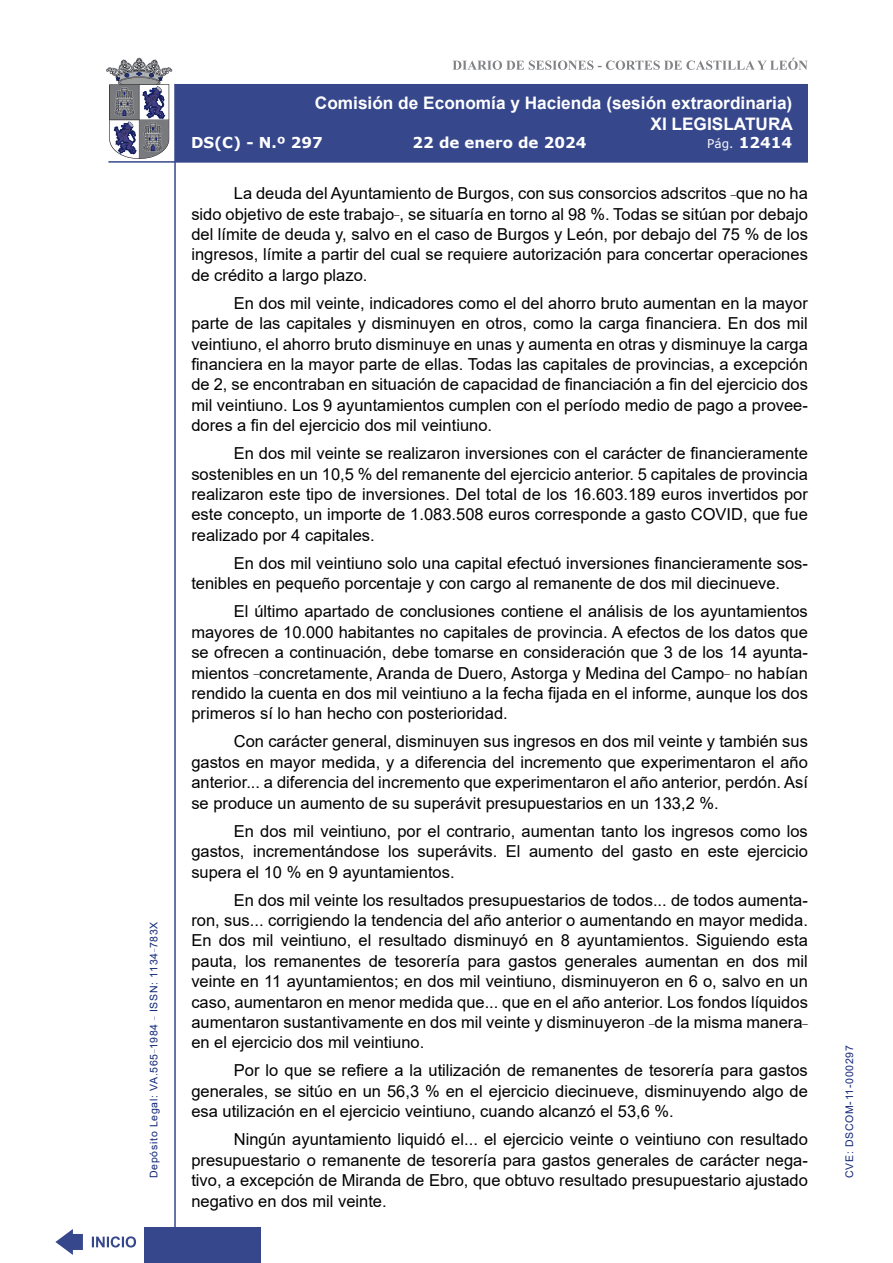
<style>
.page{position:relative;width:893px;height:1263px;background:#fff}
.page>*{position:absolute;margin:0;border:0;box-sizing:border-box;transform-origin:0 0}
.t1{font:700 17.25px/20.7px "Arial";color:#fff;text-align:right}
.t2{font:16.5px/20.4px "Arial";color:#000;text-align:justify}
.t3{font:700 15px "Verdana";color:#fff}
.t4{font:10.5px "Arial";letter-spacing:.065em;color:#122678}
.s1{font-weight:400;font-size:12px}
</style>
<div class="page">
<svg style="left:452px;top:58px;width:356px;height:12px"></svg>
<hr style="left:174px;top:84px;width:2px;height:1179px;background:#36478c">
<div style="left:144px;top:1227px;width:117px;height:36px;background:#36478c"></div>
<div style="left:175px;top:84px;width:633px;height:78px;background:#36478c"></div>
<hr style="left:108px;top:161px;width:700px;height:2px;background:#36478c">
<svg style="left:92px;top:1236px;width:44px;height:11px"></svg>
<svg style="left:55px;top:1229px;width:28px;height:26px"></svg>
<svg style="left:106px;top:58px;width:66px;height:101px"></svg>
<p class="t4" style="left:146px;top:1178px;width:258px;rotate:-90deg">Depósito Legal: VA.565<sup>_</sup>1984 <sup>_</sup> ISSN: 1134<sup>_</sup>783X</p>
<p class="t1" style="left:315px;top:93px;width:480px">Comisión de Economía y Hacienda (sesión extraordinaria)<br>XI LEGISLATURA</p>
<p class="t3" style="left:191px;top:132px;width:133px">DS(C) - N.º 297</p>
<p class="t3" style="left:413px;top:132px;width:175px">22 de enero de 2024</p>
<p class="t3" style="left:707px;top:132px;width:86px"><span class="s1">Pág.</span> 12414</p>
<p class="t2" style="left:191px;top:183px;width:618px;text-indent:43px">La deuda del Ayuntamiento de Burgos, con sus consorcios adscritos <sup>_</sup>que no ha sido objetivo de este trabajo<sup>_</sup>, se situaría en torno al 98 %. Todas se sitúan por debajo del límite de deuda y, salvo en el caso de Burgos y León, por debajo del 75 % de los ingresos, límite a partir del cual se requiere autorización para concertar operaciones de crédito a largo plazo.</p>
<p class="t2" style="left:191px;top:293px;width:618px;text-indent:43px">En dos mil veinte, indicadores como el del ahorro bruto aumentan en la mayor parte de las capitales y disminuyen en otros, como la carga financiera. En dos mil veintiuno, el ahorro bruto disminuye en unas y aumenta en otras y disminuye la carga financiera en la mayor parte de ellas. Todas las capitales de provincias, a excepción de 2, se encontraban en situación de capacidad de financiación a fin del ejercicio dos mil veintiuno. Los 9 ayuntamientos cumplen con el período medio de pago a provee&shy;dores a fin del ejercicio dos mil veintiuno.</p>
<p class="t2" style="left:191px;top:443px;width:618px;text-indent:43px">En dos mil veinte se realizaron inversiones con el carácter de financieramente sostenibles en un 10,5 % del remanente del ejercicio anterior. 5 capitales de provincia realizaron este tipo de inversiones. Del total de los 16.603.189 euros invertidos por este concepto, un importe de 1.083.508 euros corresponde a gasto COVID, que fue realizado por 4 capitales.</p>
<p class="t2" style="left:191px;top:553px;width:618px;text-indent:43px">En dos mil veintiuno solo una capital efectuó inversiones financieramente sos&shy;tenibles en pequeño porcentaje y con cargo al remanente de dos mil diecinueve.</p>
<p class="t2" style="left:191px;top:601px;width:618px;text-indent:43px">El último apartado de conclusiones contiene el análisis de los ayuntamientos mayores de 10.000 habitantes no capitales de provincia. A efectos de los datos que se ofrecen a continuación, debe tomarse en consideración que 3 de los 14 ayunta&shy;mientos <sup>_</sup>concretamente, Aranda de Duero, Astorga y Medina del Campo<sup>_</sup> no habían rendido la cuenta en dos mil veintiuno a la fecha fijada en el informe, aunque los dos primeros sí lo han hecho con posterioridad.</p>
<p class="t2" style="left:191px;top:731px;width:618px;text-indent:43px">Con carácter general, disminuyen sus ingresos en dos mil veinte y también sus gastos en mayor medida, y a diferencia del incremento que experimentaron el año anterior... a diferencia del incremento que experimentaron el año anterior, perdón. Así se produce un aumento de su superávit presupuestarios en un 133,2 %.</p>
<p class="t2" style="left:191px;top:821px;width:618px;text-indent:43px">En dos mil veintiuno, por el contrario, aumentan tanto los ingresos como los gastos, incrementándose los superávits. El aumento del gasto en este ejercicio supera el 10 % en 9 ayuntamientos.</p>
<p class="t2" style="left:191px;top:889px;width:618px;text-indent:43px">En dos mil veinte los resultados presupuestarios de todos... de todos aumenta&shy;ron, sus... corrigiendo la tendencia del año anterior o aumentando en mayor medida.<br>En dos mil veintiuno, el resultado disminuyó en 8 ayuntamientos. Siguiendo esta pauta, los remanentes de tesorería para gastos generales aumentan en dos mil veinte en 11 ayuntamientos; en dos mil veintiuno, disminuyeron en 6 o, salvo en un caso, aumentaron en menor medida que... que en el año anterior. Los fondos líquidos aumentaron sustantivamente en dos mil veinte y disminuyeron <sup>_</sup>de la misma manera<sup>_ </sup>en el ejercicio dos mil veintiuno.</p>
<p class="t2" style="left:191px;top:1060px;width:618px;text-indent:43px">Por lo que se refiere a la utilización de remanentes de tesorería para gastos generales, se sitúo en un 56,3 % en el ejercicio diecinueve, disminuyendo algo de esa utilización en el ejercicio veintiuno, cuando alcanzó el 53,6 %.</p>
<p class="t2" style="left:191px;top:1129px;width:618px;text-indent:43px">Ningún ayuntamiento liquidó el... el ejercicio veinte o veintiuno con resultado presupuestario o remanente de tesorería para gastos generales de carácter nega&shy;tivo, a excepción de Miranda de Ebro, que obtuvo resultado presupuestario ajustado negativo en dos mil veinte.</p>
<p class="t4" style="left:842px;top:1178px;width:134px;rotate:-90deg">CVE: DSCOM-11-000297</p>
</div>
